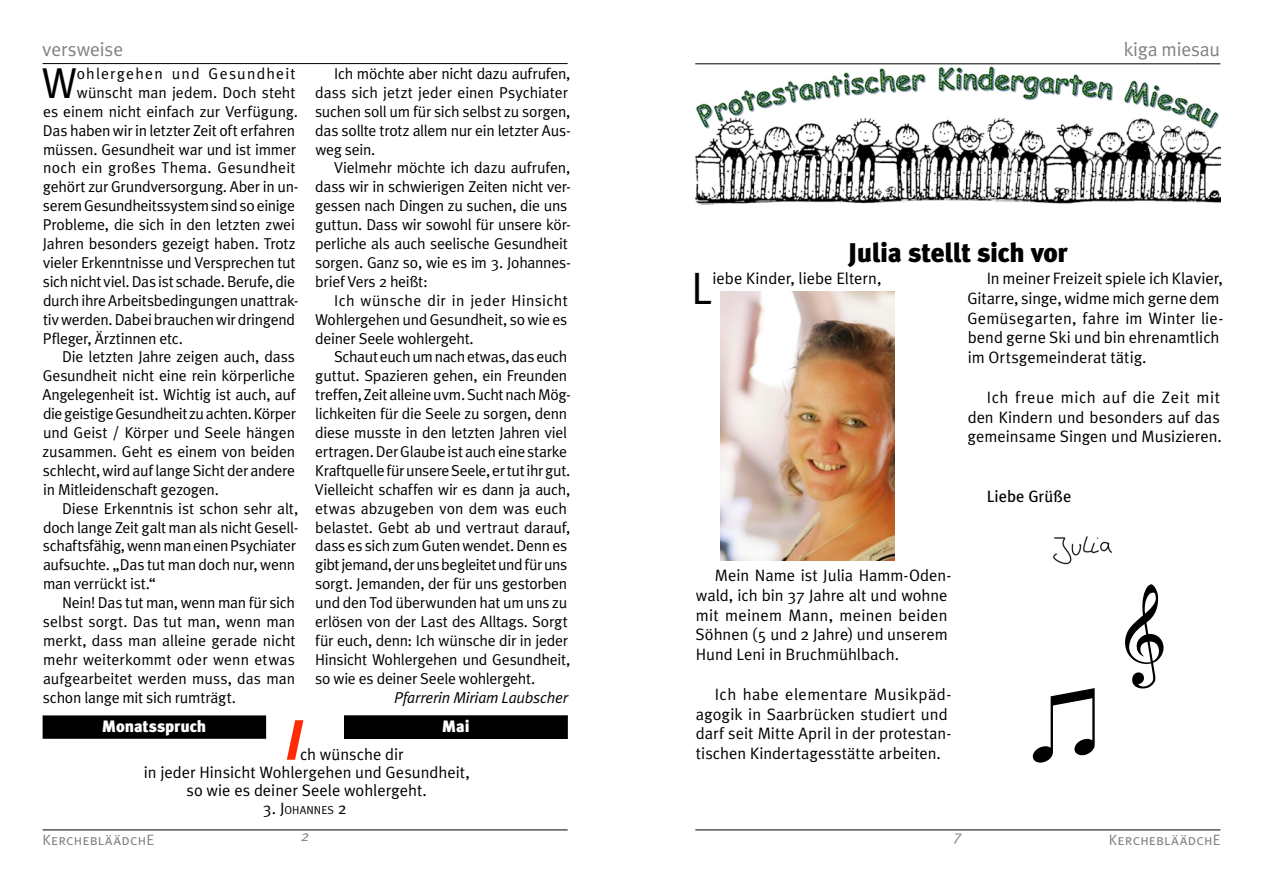
<style>
.page{position:relative;width:1263px;height:893px;background:#fff}
.page>*{position:absolute;margin:0;border:0;box-sizing:border-box;transform-origin:0 0}
.t1{font:italic 700 56.85px "Meta Plus";color:#ff2b06}
.t2{font:45.3px "Meta Plus Normal";color:#000}
.t3{font:43.35px "Meta Plus Normal";color:#000}
.t4{font:900 27px "Meta Plus";letter-spacing:-.01em;color:#000}
.t5{font:19.5px "Meta Plus Normal";letter-spacing:-.01em;color:#808285}
.t6{font:16.5px/19.8px "Meta Plus Normal";color:#000}
.t7{font:900 16.5px "Meta Plus";letter-spacing:-.005em;color:#fff}
.t8{font:16.5px "Meta Plus";letter-spacing:.005em;color:#000}
.t9{font:15.75px/18.9px "Meta Plus Normal";letter-spacing:-.015em;color:#000}
.t10{font:15.75px "Meta Plus Normal";letter-spacing:.015em;color:#000}
.t11{font:15.75px "Meta Plus Normal";letter-spacing:.005em;color:#000}
.t12{font:italic 15.75px "Meta Plus Normal";letter-spacing:-.01em;color:#000}
.t13{font:15.75px "Meta Plus Normal";letter-spacing:.075em;color:#000}
.t14{font:15px "Meta Plus Normal Caps";letter-spacing:.015em;color:#808285}
.t15{font:italic 15px "Meta Plus Normal";color:#808285}
.t16{font:11.55px "Meta Plus Normal";letter-spacing:.01em;color:#000}
.s1{font-size:16.5px}
</style>
<div class="page">
<hr style="left:43px;top:830px;width:525px;height:1px;background:#000">
<hr style="left:695px;top:830px;width:525px;height:1px;background:#000">
<hr style="left:43px;top:63px;width:525px;height:1px;background:#000">
<hr style="left:695px;top:64px;width:525px;height:1px;background:#000">
<img style="left:695px;top:66px;width:525px;height:138px">
<div style="left:43px;top:716px;width:222px;height:22px;background:#000"></div>
<div style="left:43px;top:715px;width:223px;height:24px;border:2px solid #000"></div>
<div style="left:345px;top:716px;width:222px;height:22px;background:#000"></div>
<div style="left:344px;top:715px;width:224px;height:24px;border:1px solid #000"></div>
<img style="left:1053px;top:536px;width:60px;height:29px">
<svg style="left:1033px;top:584px;width:130px;height:179px"></svg>
<img style="left:721px;top:291px;width:173px;height:270px">
<p class="t5" style="left:42px;top:38px;width:83px">versweise</p>
<p class="t5" style="left:1124px;top:38px;width:98px">kiga miesau</p>
<h3 class="t3" style="left:41px;top:58px;width:37px">W</h3>
<p class="t13" style="left:77px;top:64px;width:220px">ohlergehen und Gesundheit</p>
<p class="t9" style="left:315px;top:64px;width:257px;text-indent:19px">Ich möchte aber nicht dazu aufrufen, dass sich jetzt jeder einen Psychiater suchen soll um für sich selbst zu sorgen, das sollte trotz allem nur ein letzter Aus&shy;weg sein.</p>
<p class="t9" style="left:315px;top:158px;width:257px;text-indent:19px">Vielmehr möchte ich dazu aufrufen, dass wir in schwierigen Zeiten nicht ver&shy;gessen nach Dingen zu suchen, die uns guttun. Dass wir sowohl für unsere kör&shy;perliche als auch seelische Gesundheit sorgen. Ganz so, wie es im 3. Johannes&shy;brief Vers 2 heißt:</p>
<p class="t9" style="left:315px;top:291px;width:254px;text-align:justify;text-indent:19px">Ich wünsche dir in jeder Hinsicht Wohlergehen und Gesundheit, so wie es deiner Seele wohlergeht.</p>
<p class="t9" style="left:315px;top:347px;width:257px;text-indent:19px">Schaut euch um nach etwas, das euch guttut. Spazieren gehen, ein Freunden treffen, Zeit alleine uvm. Sucht nach Mög&shy;lichkeiten für die Seele zu sorgen, denn diese musste in den letzten Jahren viel ertragen. Der Glaube ist auch eine starke Kraftquelle für unsere Seele, er tut ihr gut.<br>Vielleicht schaffen wir es dann ja auch, etwas abzugeben von dem was euch belastet. Gebt ab und vertraut darauf, dass es sich zum Guten wendet. Denn es gibt jemand, der uns begleitet und für uns sorgt. Jemanden, der für uns gestorben und den Tod überwunden hat um uns zu erlösen von der Last des Alltags. Sorgt für euch, denn: Ich wünsche dir in jeder Hinsicht Wohlergehen und Gesundheit, so wie es deiner Seele wohlergeht.</p>
<p class="t12" style="left:394px;top:688px;width:175px">Pfarrerin Miriam Laubscher</p>
<p class="t9" style="left:77px;top:83px;width:220px">wünscht man jedem. Doch steht</p>
<p class="t9" style="left:43px;top:102px;width:257px">es einem nicht einfach zur Verfügung.</p>
<p class="t9" style="left:43px;top:121px;width:254px">Das haben wir in letzter Zeit oft erfahren</p>
<p class="t9" style="left:43px;top:139px;width:254px">müssen. Gesundheit war und ist immer</p>
<p class="t10" style="left:43px;top:159px;width:254px">noch ein großes Thema. Gesundheit</p>
<p class="t9" style="left:43px;top:177px;width:257px">gehört zur Grundversorgung. Aber in un-</p>
<p class="t9" style="left:43px;top:196px;width:254px">serem Gesundheitssystem sind so einige</p>
<p class="t9" style="left:43px;top:215px;width:254px">Probleme, die sich in den letzten zwei</p>
<p class="t9" style="left:43px;top:234px;width:254px">Jahren besonders gezeigt haben. Trotz</p>
<p class="t9" style="left:43px;top:253px;width:254px">vieler Erkenntnisse und Versprechen tut</p>
<p class="t9" style="left:43px;top:272px;width:254px">sich nicht viel. Das ist schade. Berufe, die</p>
<p class="t9" style="left:43px;top:291px;width:257px">durch ihre Arbeitsbedingungen unattrak-</p>
<p class="t9" style="left:43px;top:310px;width:253px">tiv werden. Dabei brauchen wir dringend</p>
<p class="t9" style="left:43px;top:328px;width:142px">Pfleger, Ärztinnen etc.</p>
<p class="t9" style="left:62px;top:347px;width:235px">Die letzten Jahre zeigen auch, dass</p>
<p class="t9" style="left:43px;top:366px;width:254px">Gesundheit nicht eine rein körperliche</p>
<p class="t9" style="left:42px;top:385px;width:254px">Angelegenheit ist. Wichtig ist auch, auf</p>
<p class="t9" style="left:43px;top:404px;width:254px">die geistige Gesundheit zu achten. Körper</p>
<p class="t9" style="left:43px;top:423px;width:253px">und Geist / Körper und Seele hängen</p>
<p class="t9" style="left:43px;top:442px;width:254px">zusammen. Geht es einem von beiden</p>
<p class="t9" style="left:43px;top:461px;width:254px">schlecht, wird auf lange Sicht der andere</p>
<p class="t9" style="left:43px;top:480px;width:177px">in Mitleidenschaft gezogen.</p>
<p class="t9" style="left:62px;top:499px;width:238px">Diese Erkenntnis ist schon sehr alt,</p>
<p class="t9" style="left:43px;top:517px;width:257px">doch lange Zeit galt man als nicht Gesell-</p>
<p class="t9" style="left:43px;top:536px;width:254px">schaftsfähig, wenn man einen Psychiater</p>
<p class="t9" style="left:43px;top:555px;width:254px">aufsuchte. „Das tut man doch nur, wenn</p>
<p class="t9" style="left:43px;top:574px;width:114px">man verrückt ist.“</p>
<p class="t9" style="left:62px;top:593px;width:234px">Nein! Das tut man, wenn man für sich</p>
<p class="t9" style="left:43px;top:612px;width:254px">selbst sorgt. Das tut man, wenn man</p>
<p class="t9" style="left:43px;top:631px;width:254px">merkt, dass man alleine gerade nicht</p>
<p class="t11" style="left:43px;top:650px;width:253px">mehr weiterkommt oder wenn etwas</p>
<p class="t9" style="left:43px;top:669px;width:253px">aufgearbeitet werden muss, das man</p>
<p class="t9" style="left:43px;top:688px;width:194px">schon lange mit sich rumträgt.</p>
<h3 class="t4" style="left:848px;top:237px;width:221px">Julia stellt sich vor</h3>
<h2 class="t2" style="left:691px;top:262px;width:22px">L</h2>
<p class="t6" style="left:712px;top:268px;width:171px">iebe Kinder, liebe Eltern,</p>
<p class="t6" style="left:967px;top:268px;width:257px;text-indent:19px">In meiner Freizeit spiele ich Klavier, Gitarre, singe, widme mich gerne dem Gemüsegarten, fahre im Winter lie&shy;bend gerne Ski und bin ehrenamtlich im Ortsgemeinderat tätig.</p>
<p class="t6" style="left:968px;top:387px;width:256px;text-indent:19px">Ich freue mich auf die Zeit mit den Kindern und besonders auf das gemeinsame Singen und Musizieren.</p>
<p class="t8" style="left:987px;top:487px;width:86px">Liebe Grüße</p>
<p class="t6" style="left:695px;top:565px;width:257px;text-indent:19px">Mein Name ist Julia Hamm-Oden&shy;wald, ich bin 37 Jahre alt und wohne mit meinem Mann, meinen beiden<br>Söhnen (5 und 2 Jahre) und unserem<br>Hund Leni in Bruchmühlbach.</p>
<p class="t6" style="left:696px;top:684px;width:257px;text-indent:19px">Ich habe elementare Musikpäd&shy;agogik in Saarbrücken studiert und darf seit Mitte April in der protestan&shy;tischen Kindertagesstätte arbeiten.</p>
<p class="t7" style="left:102px;top:717px;width:106px">Monatsspruch</p>
<p class="t7" style="left:442px;top:717px;width:29px">Mai</p>
<h1 class="t1" style="left:285px;top:707px;width:19px">I</h1>
<p class="t6" style="left:300px;top:744px;width:105px">ch wünsche dir</p>
<p class="t6" style="left:144px;top:762px;width:327px">in jeder Hinsicht Wohlergehen und Gesundheit,</p>
<p class="t6" style="left:186px;top:780px;width:242px">so wie es deiner Seele wohlergeht.</p>
<p class="t16" style="left:263px;top:803px;width:85px"><span class="s1">3. J</span>OHANNES <span class="s1">2</span></p>
<p class="t15" style="left:301px;top:827px;width:10px">2</p>
<p class="t15" style="left:954px;top:827px;width:10px">7</p>
<p class="t14" style="left:43px;top:831px;width:113px">KerchebläädchE</p>
<p class="t14" style="left:1109px;top:831px;width:113px">KerchebläädchE</p>
</div>
